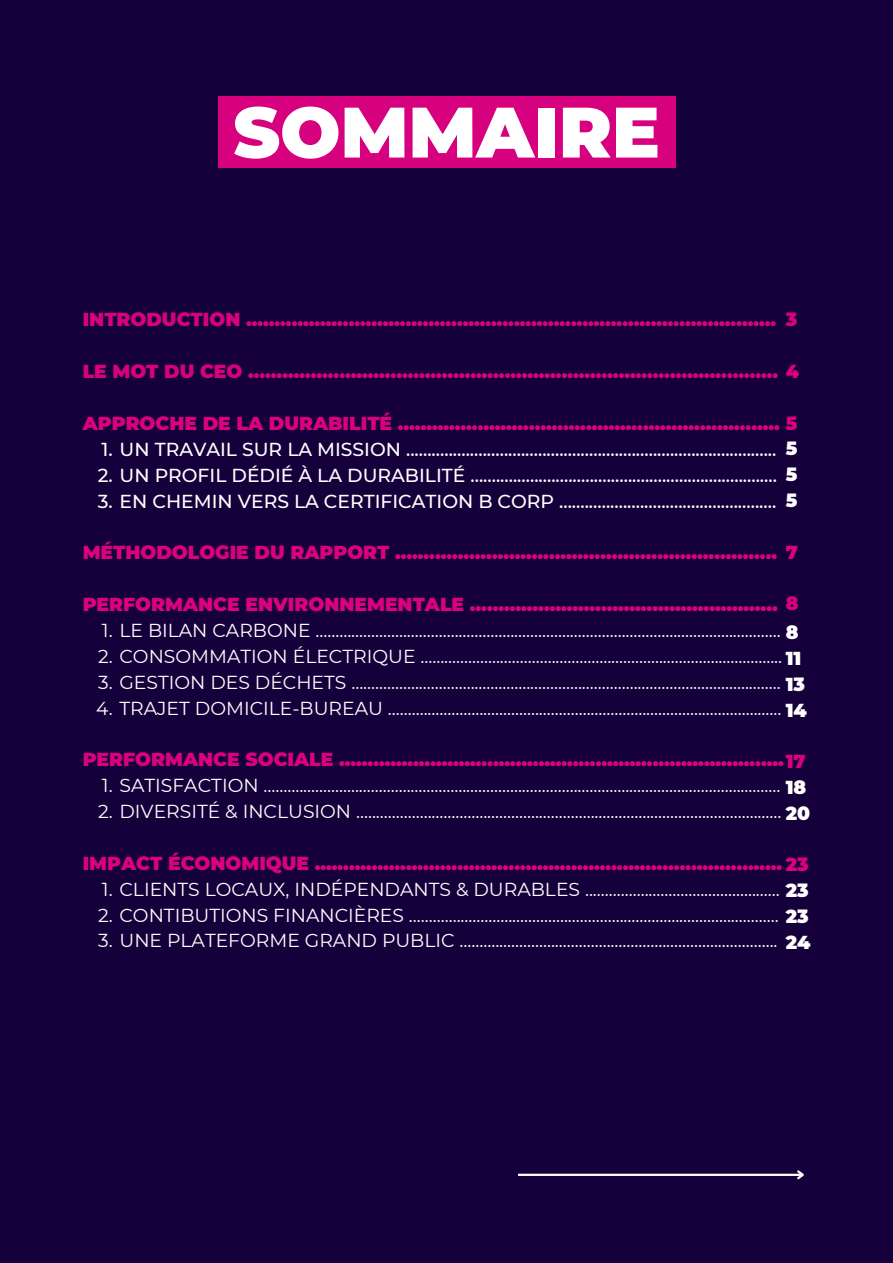
<style>
.page{position:relative;width:893px;height:1263px;background:#16003b}
.page>*{position:absolute;margin:0;border:0;box-sizing:border-box;transform-origin:0 0}
.t1{font:900 71.25px "Montserrat";color:#fff}
.t2{font:18.75px "Montserrat";color:#fff}
.t3{font:900 18.75px "Montserrat";color:#db007e}
.t4{font:500 18.75px "Montserrat";color:#fff}
.t5{font:900 18.75px "Montserrat";color:#d7007f}
.t6{font:900 18.75px/25.9px "Montserrat";color:#fff;text-align:justify}
.s1{color:#db007e}
</style>
<div class="page">
<div style="left:218px;top:96px;width:457px;height:72px;background:#d7007f"></div>
<hr style="left:518px;top:1174px;width:284px;height:2px;background:#fff">
<svg style="left:795px;top:1170px;width:9px;height:10px"></svg>
<h1 class="t1" style="left:233px;top:89px;width:428px">SOMMAIRE</h1>
<h2 class="t5" style="left:83px;top:308px;width:695px">INTRODUCTION .............................................................................................</h2>
<h2 class="t5" style="left:83px;top:360px;width:718px">LE MOT DU CEO ............................................................................................. <span class="s1">4</span></h2>
<h2 class="t3" style="left:83px;top:412px;width:716px">APPROCHE DE LA DURABILITÉ ................................................................... 5</h2>
<p class="t4" style="left:101px;top:438px;width:676px">1. UN TRAVAIL SUR LA MISSION .......................................................................................</p>
<p class="t4" style="left:98px;top:463px;width:681px">2. UN PROFIL DÉDIÉ À LA DURABILITÉ ........................................................................</p>
<p class="t4" style="left:98px;top:489px;width:680px">3. EN CHEMIN VERS LA CERTIFICATION B CORP ...................................................</p>
<h2 class="t3" style="left:83px;top:541px;width:696px">MÉTHODOLOGIE DU RAPPORT ...................................................................</h2>
<h2 class="t3" style="left:83px;top:593px;width:696px">PERFORMANCE ENVIRONNEMENTALE ......................................................</h2>
<p class="t2" style="left:102px;top:619px;width:680px">1. LE BILAN CARBONE .....................................................................................................................</p>
<p class="t2" style="left:98px;top:645px;width:685px">2. CONSOMMATION ÉLECTRIQUE ...........................................................................................</p>
<p class="t2" style="left:98px;top:670px;width:684px">3. GESTION DES DÉCHETS ............................................................................................................</p>
<p class="t2" style="left:96px;top:696px;width:686px">4. TRAJET DOMICILE-BUREAU ...................................................................................................</p>
<h2 class="t3" style="left:83px;top:748px;width:702px">PERFORMANCE SOCIALE ..............................................................................</h2>
<p class="t2" style="left:102px;top:774px;width:680px">1. SATISFACTION ..................................................................................................................................</p>
<p class="t2" style="left:98px;top:800px;width:685px">2. DIVERSITÉ &amp; INCLUSION ...........................................................................................................</p>
<h2 class="t3" style="left:83px;top:852px;width:701px">IMPACT ÉCONOMIQUE ..................................................................................</h2>
<p class="t2" style="left:102px;top:877px;width:679px">1. CLIENTS LOCAUX, INDÉPENDANTS &amp; DURABLES .................................................</p>
<p class="t2" style="left:98px;top:903px;width:682px">2. CONTIBUTIONS FINANCIÈRES .............................................................................................</p>
<p class="t2" style="left:98px;top:929px;width:681px">3. UNE PLATEFORME GRAND PUBLIC ................................................................................</p>
<p class="t3" style="left:785px;top:308px;width:13px">3</p>
<p class="t6" style="left:785px;top:436px;width:13px">5<br>5<br>5</p>
<h2 class="t3" style="left:785px;top:540px;width:14px">7</h2>
<h2 class="t3" style="left:785px;top:592px;width:14px">8</h2>
<h2 class="t6" style="left:785px;top:619px;width:23px;text-align:left">8<br>11<br>13<br>14</h2>
<p class="t6" style="left:785px;top:748px;width:26px;text-align:left"><span class="s1">17<br></span>18<br>20</p>
<p class="t6" style="left:785px;top:852px;width:26px"><span class="s1">23<br></span>23<br>23<br>24</p>
</div>
